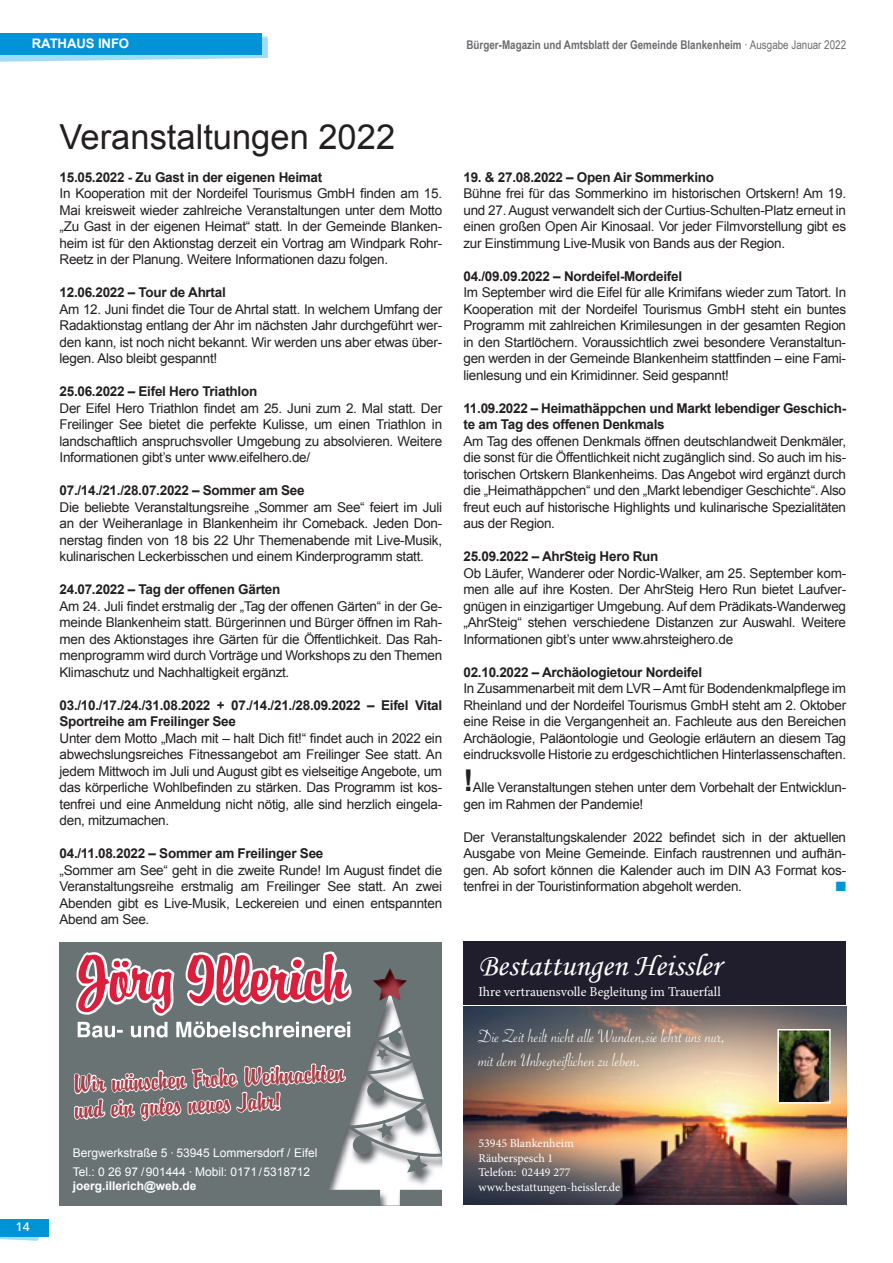
<style>
.page{position:relative;width:893px;height:1263px;background:#fff}
.page>*{position:absolute;margin:0;border:0;box-sizing:border-box;transform-origin:0 0}
.t1{font:34.5px "Arial";color:#231f20}
.t2{font:31.2px "Monotype Corsiva";color:#fff}
.t3{font:700 30px "Arial";color:#231f20}
.t4{font:27.75px/25.8px "Brody EF";color:#a83e48}
.t5{font:19.35px/23.2px "Savoye Let Plain";color:#fff}
.t6{font:13.5px/16.5px "Arial";letter-spacing:-.02em;color:#231f20;text-align:justify}
.t7{font:700 13.5px/16.5px "Arial";letter-spacing:-.02em;color:#231f20}
.t8{font:13.5px "Minion Pro";color:#fff}
.t9{font:13.5px "Zapf Dingbats ITC";color:#0094d6}
.t10{font:700 13.2px "Arial";letter-spacing:-.01em;color:#fff}
.t11{font:12px/18.9px "Arial";color:#fff}
.t12{font:12px/14.4px "Minion Pro";color:#fff}
.t13{font:700 12px "Arial Narrow";color:#6c6d70}
.t14{font:700 12px "Arial";color:#fff}
.t15{font:600 12px "Open Sans";color:#fff}
.s1{font-weight:400}
.s2{font-family:"Calibri"}
</style>
<div class="page">
<svg style="left:0;top:1221px;width:49px;height:20px"></svg>
<div style="left:0;top:1219px;width:48px;height:17px;background:#0094d6"></div>
<svg style="left:0;top:36px;width:268px;height:26px"></svg>
<div style="left:0;top:33px;width:261px;height:21px;background:#0094d6"></div>
<div style="left:463px;top:941px;width:383px;height:64px;background:#201d2d"></div>
<img style="left:463px;top:1007px;width:383px;height:197px">
<img style="left:780px;top:1032px;width:48px;height:68px">
<div style="left:777px;top:1029px;width:54px;height:74px;border:2px solid #fff"></div>
<div style="left:60px;top:942px;width:382px;height:263px;background:#697374"></div>
<svg style="left:73px;top:951px;width:279px;height:175px"></svg>
<img style="left:354px;top:1103px;width:79px;height:25px">
<img style="left:372px;top:1063px;width:52px;height:36px">
<img style="left:379px;top:1029px;width:27px;height:12px">
<img style="left:378px;top:1001px;width:23px;height:37px">
<img style="left:367px;top:1041px;width:44px;height:30px">
<img style="left:348px;top:1074px;width:74px;height:51px">
<img style="left:329px;top:1128px;width:113px;height:77px">
<img style="left:373px;top:968px;width:34px;height:33px">
<img style="left:374px;top:970px;width:32px;height:30px">
<p class="t10" style="left:32px;top:35px;width:99px">RATHAUS INFO</p>
<p class="t13" style="left:466px;top:36px;width:381px">Bürger-Magazin und Amtsblatt der Gemeinde Blankenheim <span class="s1">· Ausgabe Januar 2022</span></p>
<p class="t15" style="left:16px;top:1218px;width:15px">14</p>
<h1 class="t1" style="left:60px;top:114px;width:337px">Veranstaltungen 2022</h1>
<p class="t7" style="left:60px;top:169px;width:264px">15.05.2022 - Zu Gast in der eigenen Heimat</p>
<p class="t6" style="left:60px;top:185px;width:384px">In Kooperation mit der Nordeifel Tourismus GmbH finden am 15.<br>Mai kreisweit wieder zahlreiche Veranstaltungen unter dem Motto „Zu Gast in der eigenen Heimat“ statt. In der Gemeinde Blanken&shy;heim ist für den Aktionstag derzeit ein Vortrag am Windpark Rohr-Reetz in der Planung. Weitere Informationen dazu folgen.</p>
<p class="t7" style="left:60px;top:285px;width:168px">12.06.2022 – Tour de Ahrtal</p>
<p class="t6" style="left:60px;top:301px;width:384px">Am 12. Juni findet die Tour de Ahrtal statt. In welchem Umfang der Radaktionstag entlang der Ahr im nächsten Jahr durchgeführt wer&shy;den kann, ist noch nicht bekannt. Wir werden uns aber etwas über&shy;legen. Also bleibt gespannt!</p>
<p class="t7" style="left:60px;top:384px;width:199px">25.06.2022 – Eifel Hero Triathlon</p>
<p class="t6" style="left:60px;top:400px;width:384px">Der Eifel Hero Triathlon findet am 25. Juni zum 2. Mal statt. Der Freilinger See bietet die perfekte Kulisse, um einen Triathlon in landschaftlich anspruchsvoller Umgebung zu absolvieren. Weitere Informationen gibt’s unter www.eifelhero.de/</p>
<p class="t7" style="left:60px;top:483px;width:247px">07./14./21./28.07.2022 – Sommer am See</p>
<p class="t6" style="left:60px;top:499px;width:384px">Die beliebte Veranstaltungsreihe „Sommer am See“ feiert im Juli an der Weiheranlage in Blankenheim ihr Comeback. Jeden Don&shy;nerstag finden von 18 bis 22 Uhr Themenabende mit Live-Musik, kulinarischen Leckerbisschen und einem Kinderprogramm statt.</p>
<p class="t7" style="left:60px;top:582px;width:222px">24.07.2022 – Tag der offenen Gärten</p>
<p class="t6" style="left:60px;top:598px;width:384px">Am 24. Juli findet erstmalig der „Tag der offenen Gärten“ in der Ge&shy;meinde Blankenheim statt. Bürgerinnen und Bürger öffnen im Rah&shy;men des Aktionstages ihre Gärten für die Öffentlichkeit. Das Rah&shy;menprogramm wird durch Vorträge und Workshops zu den Themen Klimaschutz und Nachhaltigkeit ergänzt.</p>
<p class="t7" style="left:60px;top:697px;width:384px">03./10./17./24./31.08.2022 + 07./14./21./28.09.2022 – Eifel Vital<br>Sportreihe am Freilinger See</p>
<p class="t6" style="left:60px;top:730px;width:384px">Unter dem Motto „Mach mit – halt Dich fit!“ findet auch in 2022 ein abwechslungsreiches Fitnessangebot am Freilinger See statt. An jedem Mittwoch im Juli und August gibt es vielseitige Angebote, um das körperliche Wohlbefinden zu stärken. Das Programm ist kos&shy;tenfrei und eine Anmeldung nicht nötig, alle sind herzlich eingela&shy;den, mitzumachen.</p>
<p class="t7" style="left:60px;top:846px;width:265px">04./11.08.2022 – Sommer am Freilinger See</p>
<p class="t6" style="left:60px;top:862px;width:384px">„Sommer am See“ geht in die zweite Runde! Im August findet die Veranstaltungsreihe erstmalig am Freilinger See statt. An zwei Abenden gibt es Live-Musik, Leckereien und einen entspannten Abend am See.</p>
<h3 class="t4" style="left:73px;top:1070px;width:273px;rotate:-2deg">Wir wünschen Frohe Weihnachten und ein gutes neues Jahr!</h3>
<p class="t11" style="left:73px;top:1143px;width:246px">Bergwerkstraße 5 <span class="s2">·</span> 53945 Lommersdorf / Eifel<br>Tel.: 0 26 97 / 901444 <span class="s2">·</span> Mobil: 0171 / 5318712</p>
<p class="t14" style="left:73px;top:1178px;width:125px">joerg.illerich@web.de</p>
<p class="t7" style="left:463px;top:169px;width:252px">19. &amp; 27.08.2022 – Open Air Sommerkino</p>
<p class="t6" style="left:463px;top:185px;width:384px">Bühne frei für das Sommerkino im historischen Ortskern! Am 19. und 27. August verwandelt sich der Curtius-Schulten-Platz erneut in einen großen Open Air Kinosaal. Vor jeder Filmvorstellung gibt es zur Einstimmung Live-Musik von Bands aus der Region.</p>
<p class="t7" style="left:463px;top:268px;width:220px">04./09.09.2022 – Nordeifel-Mordeifel</p>
<p class="t6" style="left:463px;top:284px;width:384px">Im September wird die Eifel für alle Krimifans wieder zum Tatort. In Kooperation mit der Nordeifel Tourismus GmbH steht ein buntes Programm mit zahlreichen Krimilesungen in der gesamten Region in den Startlöchern. Voraussichtlich zwei besondere Veranstaltun&shy;gen werden in der Gemeinde Blankenheim stattfinden – eine Fami&shy;lienlesung und ein Krimidinner. Seid gespannt!</p>
<p class="t7" style="left:463px;top:400px;width:384px">11.09.2022 – Heimathäppchen und Markt lebendiger Geschich&shy;te am Tag des offenen Denkmals</p>
<p class="t6" style="left:463px;top:433px;width:384px">Am Tag des offenen Denkmals öffnen deutschlandweit Denkmäler, die sonst für die Öffentlichkeit nicht zugänglich sind. So auch im his&shy;torischen Ortskern Blankenheims. Das Angebot wird ergänzt durch die „Heimathäppchen“ und den „Markt lebendiger Geschichte“. Also freut euch auf historische Highlights und kulinarische Spezialitäten aus der Region.</p>
<p class="t7" style="left:463px;top:549px;width:196px">25.09.2022 – AhrSteig Hero Run</p>
<p class="t6" style="left:463px;top:565px;width:384px">Ob Läufer, Wanderer oder Nordic-Walker, am 25. September kom&shy;men alle auf ihre Kosten. Der AhrSteig Hero Run bietet Laufver&shy;gnügen in einzigartiger Umgebung. Auf dem Prädikats-Wanderweg „AhrSteig“ stehen verschiedene Distanzen zur Auswahl. Weitere Informationen gibt’s unter www.ahrsteighero.de</p>
<p class="t7" style="left:463px;top:664px;width:240px">02.10.2022 – Archäologietour Nordeifel</p>
<p class="t6" style="left:463px;top:680px;width:384px">In Zusammenarbeit mit dem LVR – Amt für Bodendenkmalpflege im Rheinland und der Nordeifel Tourismus GmbH steht am 2. Oktober eine Reise in die Vergangenheit an. Fachleute aus den Bereichen Archäologie, Paläontologie und Geologie erläutern an diesem Tag eindrucksvolle Historie zu erdgeschichtlichen Hinterlassenschaften.</p>
<h3 class="t3" style="left:463px;top:761px;width:11px">!</h3>
<p class="t6" style="left:463px;top:779px;width:384px;text-indent:9px">Alle Veranstaltungen stehen unter dem Vorbehalt der Entwicklun&shy;gen im Rahmen der Pandemie!</p>
<p class="t6" style="left:463px;top:829px;width:384px">Der Veranstaltungskalender 2022 befindet sich in der aktuellen Ausgabe von Meine Gemeinde. Einfach raustrennen und aufhän&shy;gen. Ab sofort können die Kalender auch im DIN A3 Format kos&shy;tenfrei in der Touristinformation abgeholt werden.</p>
<p class="t9" style="left:836px;top:880px;width:12px">■</p>
<h2 class="t2" style="left:478px;top:946px;width:244px">Bestattungen Heissler</h2>
<p class="t8" style="left:478px;top:982px;width:244px">Ihre vertrauensvolle Begleitung im Trauerfall</p>
<h3 class="t5" style="left:478px;top:1025px;width:249px">Die Zeit heilt nicht alle Wunden,sie lehrt uns nur, mit dem Unbegreiflichen zu leben.</h3>
<p class="t12" style="left:478px;top:1136px;width:143px">53945 Blankenheim<br>Räuberspesch 1<br>Telefon: 02449 277 www.bestattungen-heissler.de</p>
</div>
